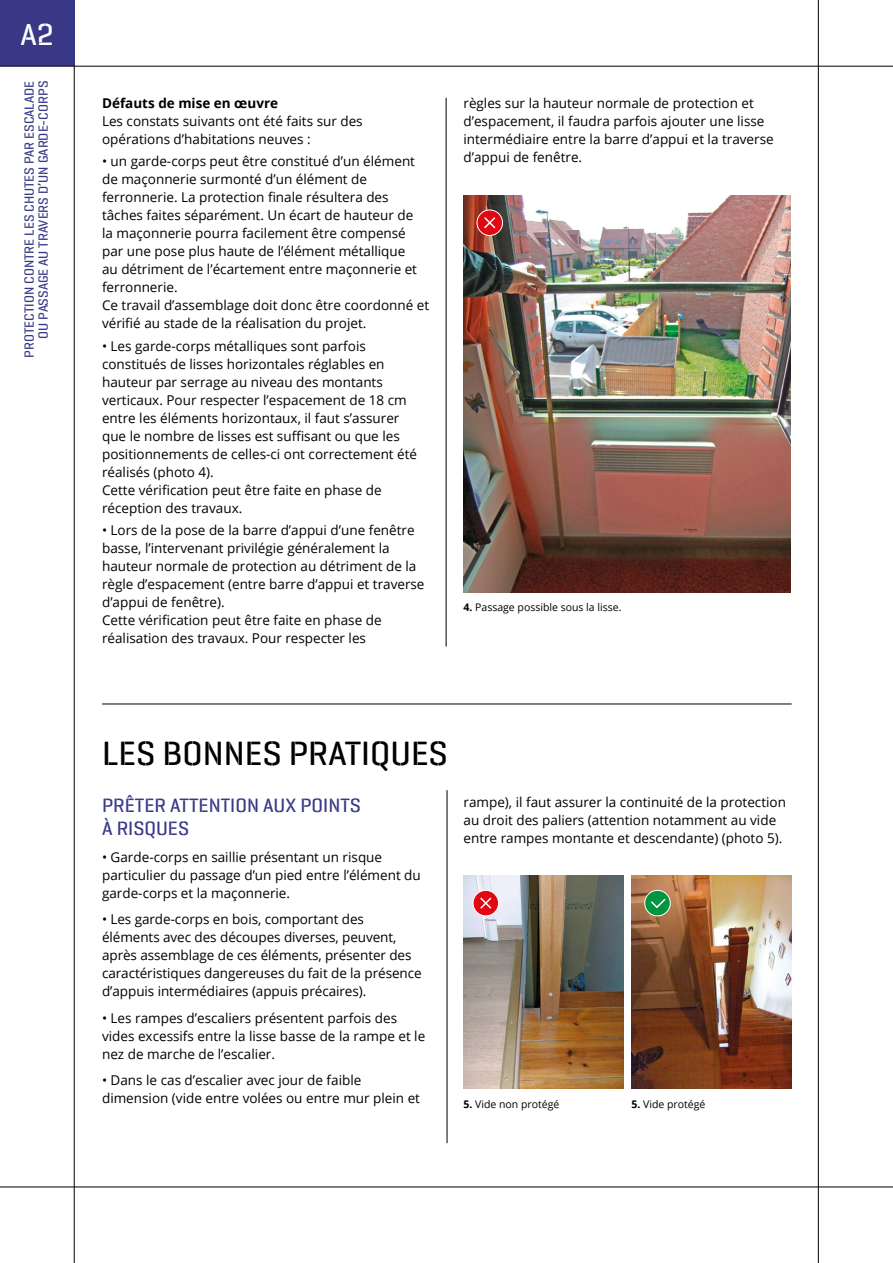
<style>
.page{position:relative;width:893px;height:1263px;background:#fff}
.page>*{position:absolute;margin:0;border:0;box-sizing:border-box;transform-origin:0 0}
.t1{font:500 33.9px "Geogrotesque Stencil A";color:#000}
.t2{font:500 30.6px "Geogrotesque Stencil A";color:#fff}
.t3{font:500 19.5px/22.8px "Geogrotesque Stencil A";color:#383887}
.t4{font:13.5px/18px "Open Sans";color:#000}
.t5{font:700 13.5px "Open Sans";color:#000}
.t6{font:500 13.35px/14px "Geogrotesque Stencil A";color:#383887;text-align:right}
.t7{font:10.5px "Open Sans";color:#000}
.s1{font-weight:700}
</style>
<div class="page">
<hr style="left:74px;top:0;width:1px;height:1263px;background:#000">
<hr style="left:818px;top:0;width:1px;height:1263px;background:#000">
<hr style="left:0;top:1187px;width:893px;height:1px;background:#000">
<div style="left:0;top:0;width:74px;height:66px;background:#383887"></div>
<hr style="left:0;top:66px;width:893px;height:1px;background:#000">
<img style="left:463px;top:195px;width:327px;height:397px">
<hr style="left:446px;top:98px;width:1px;height:548px;background:#000">
<hr style="left:447px;top:790px;width:1px;height:353px;background:#000">
<hr style="left:102px;top:704px;width:690px;height:1px;background:#000">
<img style="left:463px;top:875px;width:160px;height:214px">
<img style="left:631px;top:875px;width:160px;height:214px">
<svg style="left:473px;top:890px;width:26px;height:26px"></svg>
<div style="left:473px;top:890px;width:26px;height:26px;border:1px solid #fff;border-radius:50%"></div>
<svg style="left:479px;top:896px;width:14px;height:14px"></svg>
<div style="left:645px;top:890px;width:25px;height:26px;background:#009641;border-radius:50%"></div>
<div style="left:645px;top:890px;width:25px;height:26px;border:1px solid #fff;border-radius:50%"></div>
<svg style="left:651px;top:898px;width:15px;height:11px"></svg>
<div style="left:477px;top:210px;width:25px;height:25px;background:#e30613;border-radius:50%"></div>
<div style="left:477px;top:210px;width:26px;height:26px;border:1px solid #fff;border-radius:50%"></div>
<svg style="left:484px;top:217px;width:12px;height:12px"></svg>
<h2 class="t2" style="left:20px;top:15px;width:35px">A2</h2>
<p class="t6" style="left:22px;top:358px;width:278px;rotate:-90deg">PROTECTION CONTRE LES CHUTES PAR ESCALADE<br>OU PASSAGE AU TRAVERS D’UN GARDE-CORPS</p>
<p class="t5" style="left:102px;top:94px;width:178px">Défauts de mise en œuvre</p>
<p class="t4" style="left:102px;top:112px;width:262px">Les constats suivants ont été faits sur des opérations d’habitations neuves :</p>
<p class="t4" style="left:102px;top:152px;width:329px">• un garde-corps peut être constitué d’un élément de maçonnerie surmonté d’un élément de ferronnerie. La protection finale résultera des tâches faites séparément. Un écart de hauteur de<br>la maçonnerie pourra facilement être compensé par une pose plus haute de l’élément métallique<br>au détriment de l’écartement entre maçonnerie et ferronnerie.<br>Ce travail d’assemblage doit donc être coordonné et vérifié au stade de la réalisation du projet.</p>
<p class="t4" style="left:102px;top:336px;width:317px">• Les garde-corps métalliques sont parfois constitués de lisses horizontales réglables en hauteur par serrage au niveau des montants verticaux. Pour respecter l’espacement de 18 cm entre les éléments horizontaux, il faut s’assurer que le nombre de lisses est suffisant ou que les positionnements de celles-ci ont correctement été réalisés (photo 4).<br>Cette vérification peut être faite en phase de réception des travaux.</p>
<p class="t4" style="left:102px;top:521px;width:324px">• Lors de la pose de la barre d’appui d’une fenêtre basse, l’intervenant privilégie généralement la hauteur normale de protection au détriment de la règle d’espacement (entre barre d’appui et traverse d’appui de fenêtre).<br>Cette vérification peut être faite en phase de réalisation des travaux. Pour respecter les</p>
<p class="t4" style="left:463px;top:94px;width:312px">règles sur la hauteur normale de protection et d’espacement, il faudra parfois ajouter une lisse intermédiaire entre la barre d’appui et la traverse d’appui de fenêtre.</p>
<p class="t7" style="left:463px;top:600px;width:160px"><span class="s1">4.</span> Passage possible sous la lisse.</p>
<h1 class="t1" style="left:102px;top:733px;width:347px">LES BONNES PRATIQUES</h1>
<h3 class="t3" style="left:102px;top:794px;width:260px">PRÊTER ATTENTION AUX POINTS<br>À RISQUES</h3>
<p class="t4" style="left:102px;top:847px;width:320px">• Garde-corps en saillie présentant un risque particulier du passage d’un pied entre l’élément du garde-corps et la maçonnerie.</p>
<p class="t4" style="left:102px;top:910px;width:321px">• Les garde-corps en bois, comportant des éléments avec des découpes diverses, peuvent, après assemblage de ces éléments, présenter des caractéristiques dangereuses du fait de la présence d’appuis intermédiaires (appuis précaires).</p>
<p class="t4" style="left:102px;top:1008px;width:325px">• Les rampes d’escaliers présentent parfois des vides excessifs entre la lisse basse de la rampe et le nez de marche de l’escalier.</p>
<p class="t4" style="left:102px;top:1071px;width:319px">• Dans le cas d’escalier avec jour de faible dimension (vide entre volées ou entre mur plein et</p>
<p class="t4" style="left:463px;top:793px;width:324px">rampe), il faut assurer la continuité de la protection au droit des paliers (attention notamment au vide entre rampes montante et descendante) (photo 5).</p>
<p class="t7" style="left:463px;top:1096px;width:97px"><span class="s1">5.</span> Vide non protégé</p>
<p class="t7" style="left:631px;top:1096px;width:75px"><span class="s1">5.</span> Vide protégé</p>
</div>
